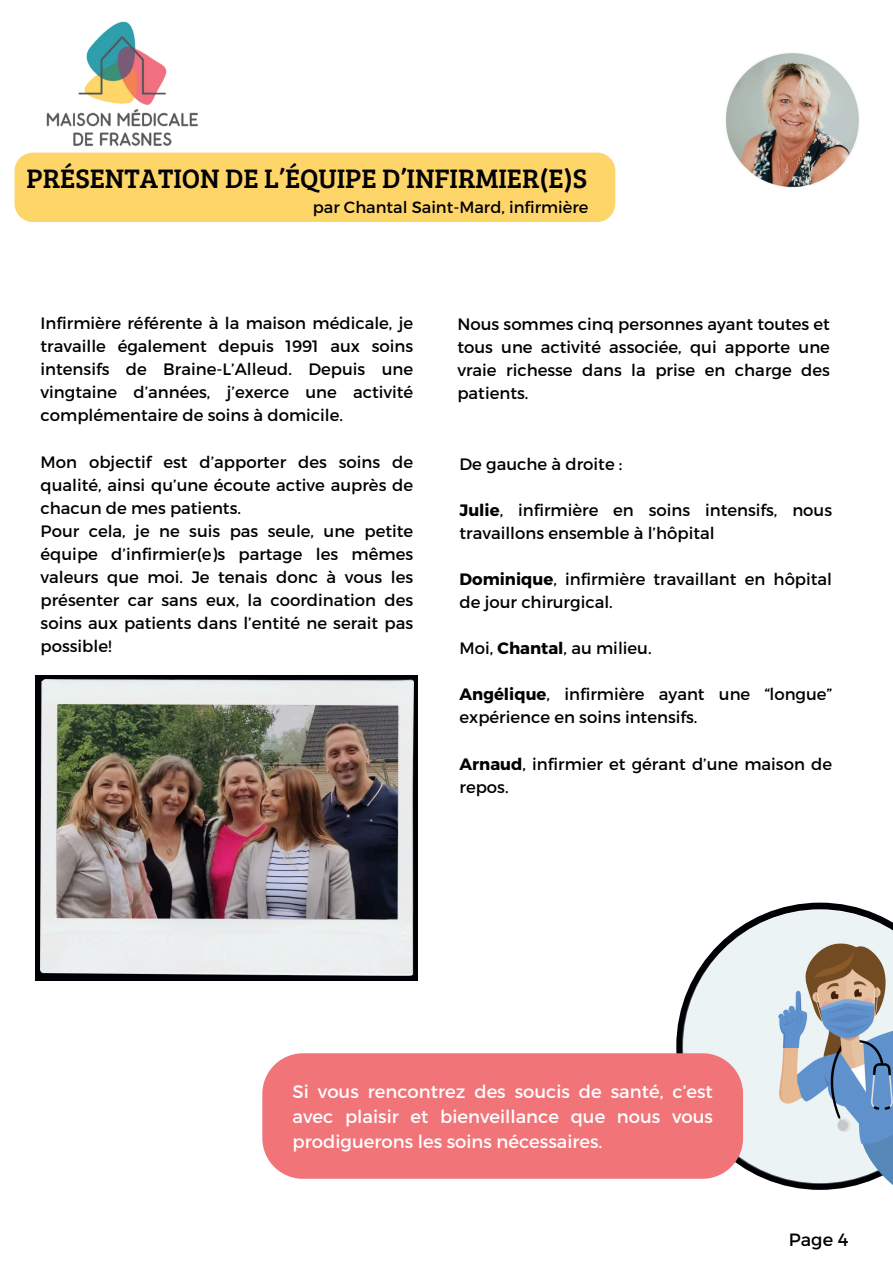
<style>
.page{position:relative;width:893px;height:1263px;background:#fff}
.page>*{position:absolute;margin:0;border:0;box-sizing:border-box;transform-origin:0 0}
.t1{font:27.67px "Bree Serif";color:#010004}
.t2{font:18px/24.8px "Montserrat";color:#fff;text-align:justify}
.t3{font:17.77px "Montserrat";color:#010004}
.t4{font:16.5px/23.1px "Montserrat";color:#000;text-align:justify}
.t5{font:16.27px "Montserrat";color:#010004}
.s1{font-weight:700}
</style>
<div class="page">
<img style="left:46px;top:21px;width:152px;height:125px">
<div style="left:15px;top:153px;width:600px;height:69px;background:#fdd569"></div>
<img style="left:725px;top:53px;width:134px;height:135px">
<svg style="left:678px;top:904px;width:190px;height:284px"></svg>
<img style="left:683px;top:911px;width:210px;height:275px">
<div style="left:36px;top:675px;width:382px;height:305px;background:#010004"></div>
<img style="left:41px;top:679px;width:372px;height:296px">
<div style="left:262px;top:1053px;width:481px;height:126px;background:#f17478"></div>
<p class="t1" style="left:27px;top:158px;width:562px">PRÉSENTATION DE L’ÉQUIPE D’INFIRMIER(E)S</p>
<p class="t5" style="left:313px;top:197px;width:277px">par Chantal Saint-Mard, infirmière</p>
<p class="t4" style="left:41px;top:311px;width:374px">Infirmière référente à la maison médicale, je travaille également depuis 1991 aux soins intensifs de Braine-L’Alleud. Depuis une vingtaine d’années, j’exerce une activité complémentaire de soins à domicile.</p>
<p class="t4" style="left:41px;top:449px;width:374px">Mon objectif est d’apporter des soins de qualité, ainsi qu’une écoute active auprès de chacun de mes patients.</p>
<p class="t4" style="left:41px;top:518px;width:374px">Pour cela, je ne suis pas seule, une petite équipe d’infirmier(e)s partage les mêmes valeurs que moi. Je tenais donc à vous les présenter car sans eux, la coordination des soins aux patients dans l’entité ne serait pas possible!</p>
<p class="t4" style="left:457px;top:312px;width:374px">Nous sommes cinq personnes ayant toutes et tous une activité associée, qui apporte une vraie richesse dans la prise en charge des patients.</p>
<p class="t4" style="left:459px;top:451px;width:164px">De gauche à droite :</p>
<p class="t4" style="left:459px;top:497px;width:374px"><span class="s1">Julie</span>, infirmière en soins intensifs, nous travaillons ensemble à l’hôpital</p>
<p class="t4" style="left:459px;top:567px;width:374px"><span class="s1">Dominique</span>, infirmière travaillant en hôpital de jour chirurgical.</p>
<p class="t4" style="left:459px;top:636px;width:194px">Moi, <span class="s1">Chantal</span>, au milieu.</p>
<p class="t4" style="left:459px;top:682px;width:374px"><span class="s1">Angélique</span>, infirmière ayant une “longue” expérience en soins intensifs.</p>
<p class="t4" style="left:459px;top:751px;width:374px"><span class="s1">Arnaud</span>, infirmier et gérant d’une maison de repos.</p>
<p class="t2" style="left:293px;top:1078px;width:422px">Si vous rencontrez des soucis de santé, c’est avec plaisir et bienveillance que nous vous prodiguerons les soins nécessaires.</p>
<p class="t3" style="left:789px;top:1228px;width:61px">Page 4</p>
</div>
